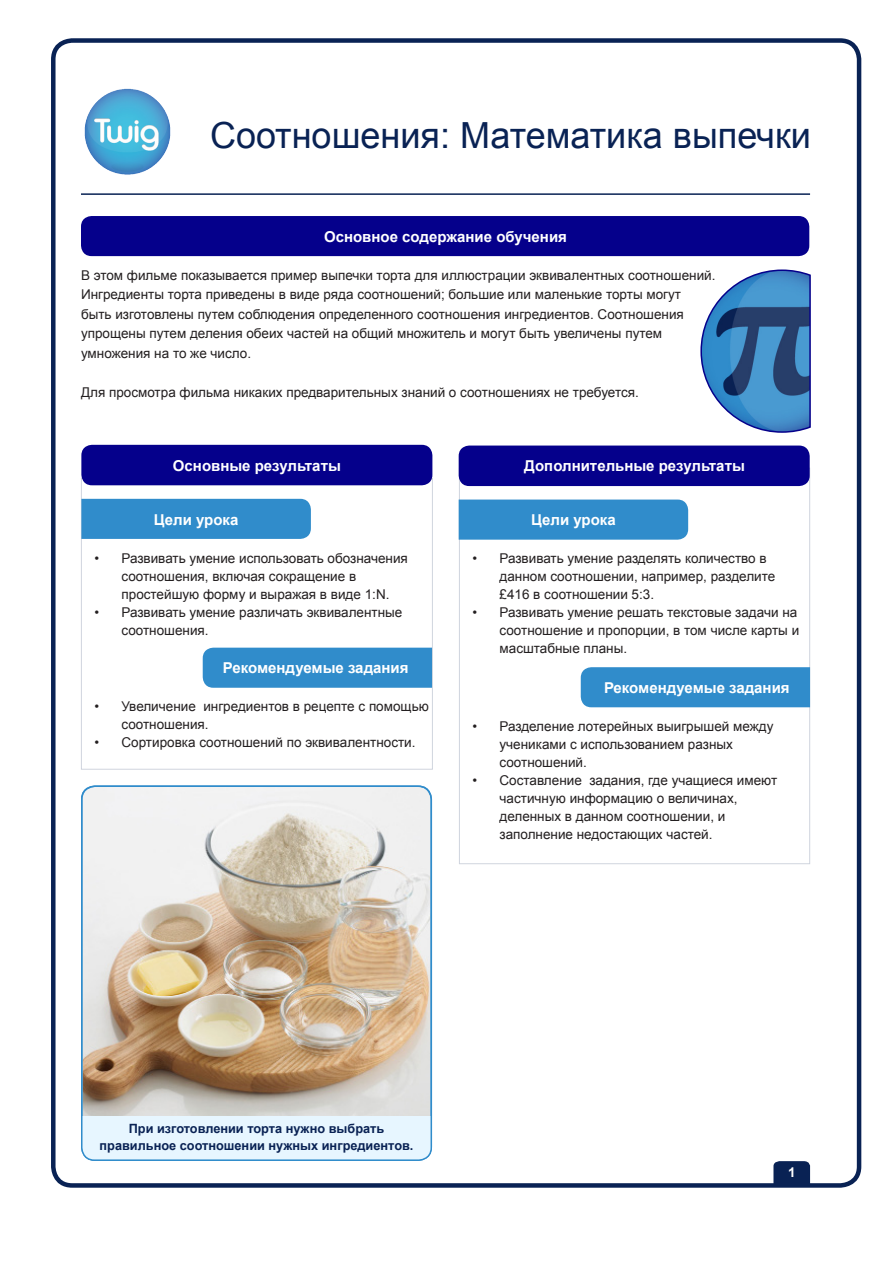
<style>
.page{position:relative;width:893px;height:1263px;background:#fff}
.page>*{position:absolute;margin:0;border:0;box-sizing:border-box;transform-origin:0 0}
.t1{font:36px "Arial";color:#092254}
.Subheads__in_blue_st{font:700 15px "Arial";color:#fff}
.t2{font:13.5px/18px "Arial";color:#231f20}
.t3{font:700 13.5px "Arial";color:#fff}
.image_captions{font:700 12.75px "Arial";color:#092254}
</style>
<div class="page">
<div style="left:51px;top:38px;width:810px;height:1150px;border:4px solid #092254;border-radius:19px"></div>
<svg style="left:773px;top:1161px;width:37px;height:24px"></svg>
<hr style="left:81px;top:193px;width:729px;height:2px;background:#092254">
<img style="left:84px;top:88px;width:87px;height:87px">
<div style="left:81px;top:216px;width:728px;height:40px;background:#05008b;border-radius:11px"></div>
<div style="left:81px;top:445px;width:351px;height:40px;background:#05008b;border-radius:11px"></div>
<div style="left:459px;top:446px;width:351px;height:40px;background:#05008b;border-radius:11px"></div>
<div style="left:81px;top:499px;width:230px;height:40px;background:#308ccb"></div>
<div style="left:459px;top:500px;width:229px;height:40px;background:#308ccb"></div>
<div style="left:203px;top:648px;width:229px;height:40px;background:#308ccb"></div>
<div style="left:581px;top:667px;width:229px;height:40px;background:#308ccb"></div>
<svg style="left:700px;top:269px;width:111px;height:164px"></svg>
<img style="left:82px;top:788px;width:347px;height:328px">
<div style="left:82px;top:1116px;width:349px;height:44px;background:#e7f6ff"></div>
<div style="left:81px;top:785px;width:351px;height:376px;border:2px solid #308ccb;border-radius:13px"></div>
<h1 class="t1" style="left:210px;top:111px;width:602px">Соотношения: Математика выпечки</h1>
<p class="Subheads__in_blue_st" style="left:324px;top:226px;width:244px">Основное содержание обучения</p>
<p class="t2" style="left:81px;top:265px;width:636px;line-height:19.5px">В этом фильме показывается пример выпечки торта для иллюстрации эквивалентных соотношений.<br>Ингредиенты торта приведены в виде ряда соотношений; большие или маленькие торты могут<br>быть изготовлены путем соблюдения определенного соотношения ингредиентов. Соотношения упрощены путем деления обеих частей на общий множитель и могут быть увеличены путем умножения на то же число.</p>
<p class="t2" style="left:81px;top:383px;width:559px">Для просмотра фильма никаких предварительных знаний о соотношениях не требуется.</p>
<p class="Subheads__in_blue_st" style="left:173px;top:455px;width:169px">Основные результаты</p>
<p class="Subheads__in_blue_st" style="left:524px;top:456px;width:222px">Дополнительные результаты</p>
<p class="Subheads__in_blue_st" style="left:154px;top:509px;width:86px">Цели урока</p>
<p class="Subheads__in_blue_st" style="left:531px;top:510px;width:86px">Цели урока</p>
<p class="t2" style="left:122px;top:549px;width:288px;text-indent:-27px">• Развивать умение использовать обозначения соотношения, включая сокращение в простейшую форму и выражая в виде 1:N.</p>
<p class="t2" style="left:122px;top:603px;width:282px;text-indent:-27px">• Развивать умение различать эквивалентные соотношения.</p>
<p class="Subheads__in_blue_st" style="left:223px;top:658px;width:187px">Рекомендуемые задания</p>
<p class="t2" style="left:122px;top:697px;width:309px;text-indent:-27px">• Увеличение ингредиентов в рецепте с помощью соотношения.</p>
<p class="t2" style="left:94px;top:733px;width:323px">• Сортировка соотношений по эквивалентности.</p>
<p class="t2" style="left:500px;top:550px;width:277px;text-indent:-27px">• Развивать умение разделять количество в данном соотношении, например, разделите £416 в соотношении 5:3.</p>
<p class="t2" style="left:500px;top:604px;width:301px;text-indent:-27px">• Развивать умение решать текстовые задачи на соотношение и пропорции, в том числе карты и масштабные планы.</p>
<p class="Subheads__in_blue_st" style="left:604px;top:678px;width:187px">Рекомендуемые задания</p>
<p class="t2" style="left:500px;top:717px;width:275px;text-indent:-27px">• Разделение лотерейных выигрышей между учениками с использованием разных соотношений.</p>
<p class="t2" style="left:500px;top:771px;width:279px;text-indent:-27px">• Составление задания, где учащиеся имеют частичную информацию о величинах, деленных в данном соотношении, и заполнение недостающих частей.</p>
<p class="image_captions" style="left:129px;top:1120px;width:257px">При изготовлении торта нужно выбрать</p>
<p class="image_captions" style="left:100px;top:1136px;width:315px">правильное соотношении нужных ингредиентов.</p>
<p class="t3" style="left:788px;top:1163px;width:9px">1</p>
</div>
